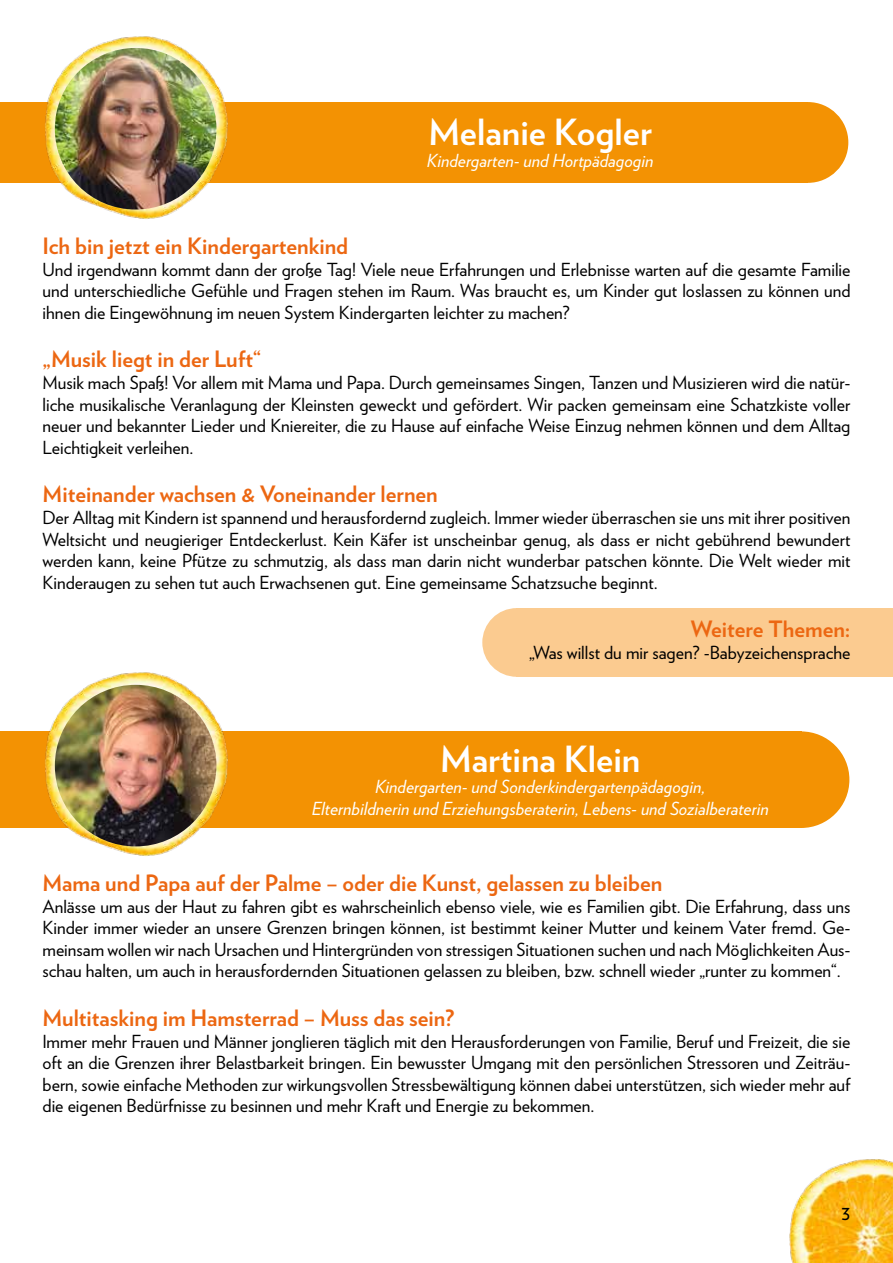
<style>
.page{position:relative;width:893px;height:1263px;background:#fff}
.page>*{position:absolute;margin:0;border:0;box-sizing:border-box;transform-origin:0 0}
.t1{font:700 36px "Verlag";color:#fff}
.t2{font:700 22.5px "Verlag";color:#ec6712}
.t3{font:21px "Verlag";color:#000}
.t4{font:18px/21.6px "Verlag";color:#000;text-align:justify}
.t5{font:italic 18px/21.6px "Verlag";color:#fff;text-align:center}
</style>
<div class="page">
<img style="left:789px;top:1159px;width:104px;height:104px">
<div style="left:517px;top:608px;width:376px;height:69px;background:#fbcb90"></div>
<div style="left:482px;top:608px;width:69px;height:69px;background:#fbcb90;border-radius:50%"></div>
<div style="left:0;top:731px;width:801px;height:97px;background:#f39203"></div>
<div style="left:753px;top:731px;width:96px;height:97px;background:#f39203;border-radius:50%"></div>
<div style="left:0;top:102px;width:808px;height:81px;background:#f39203"></div>
<img style="left:45px;top:36px;width:183px;height:183px">
<img style="left:55px;top:48px;width:161px;height:162px;border-radius:81px">
<div style="left:767px;top:102px;width:81px;height:81px;background:#f39203;border-radius:50%"></div>
<img style="left:45px;top:672px;width:183px;height:184px">
<img style="left:55px;top:685px;width:161px;height:161px;border-radius:81px">
<h1 class="t1" style="left:428px;top:104px;width:225px">Melanie Kogler</h1>
<p class="t5" style="left:427px;top:149px;width:228px">Kindergarten- und Hortpädagogin</p>
<p class="t2" style="left:43px;top:228px;width:307px">Ich bin jetzt ein Kindergartenkind</p>
<p class="t4" style="left:43px;top:257px;width:809px">Und irgendwann kommt dann der große Tag! Viele neue Erfahrungen und Erlebnisse warten auf die gesamte Familie und unterschiedliche Gefühle und Fragen stehen im Raum. Was braucht es, um Kinder gut loslassen zu können und ihnen die Eingewöhnung im neuen System Kindergarten leichter zu machen?</p>
<p class="t2" style="left:43px;top:342px;width:220px">„Musik liegt in der Luft“</p>
<p class="t4" style="left:43px;top:371px;width:809px">Musik mach Spaß! Vor allem mit Mama und Papa. Durch gemeinsames Singen, Tanzen und Musizieren wird die natür&shy;liche musikalische Veranlagung der Kleinsten geweckt und gefördert. Wir packen gemeinsam eine Schatzkiste voller neuer und bekannter Lieder und Kniereiter, die zu Hause auf einfache Weise Einzug nehmen können und dem Alltag Leichtigkeit verleihen.</p>
<p class="t2" style="left:43px;top:477px;width:397px">Miteinander wachsen &amp; Voneinander lernen</p>
<p class="t4" style="left:43px;top:506px;width:809px">Der Alltag mit Kindern ist spannend und herausfordernd zugleich. Immer wieder überraschen sie uns mit ihrer positiven Weltsicht und neugieriger Entdeckerlust. Kein Käfer ist unscheinbar genug, als dass er nicht gebührend bewundert werden kann, keine Pfütze zu schmutzig, als dass man darin nicht wunderbar patschen könnte. Die Welt wieder mit Kinderaugen zu sehen tut auch Erwachsenen gut. Eine gemeinsame Schatzsuche beginnt.</p>
<p class="t2" style="left:691px;top:612px;width:161px">Weitere Themen:</p>
<p class="t4" style="left:529px;top:641px;width:323px">„Was willst du mir sagen? -Babyzeichensprache</p>
<h1 class="t1" style="left:440px;top:730px;width:202px">Martina Klein</h1>
<p class="t5" style="left:312px;top:775px;width:458px">Kindergarten- und Sonderkindergartenpädagogin,<br>Elternbildnerin und Erziehungsberaterin, Lebens- und Sozialberaterin</p>
<p class="t2" style="left:43px;top:865px;width:621px">Mama und Papa auf der Palme – oder die Kunst, gelassen zu bleiben</p>
<p class="t4" style="left:43px;top:894px;width:809px">Anlässe um aus der Haut zu fahren gibt es wahrscheinlich ebenso viele, wie es Familien gibt. Die Erfahrung, dass uns Kinder immer wieder an unsere Grenzen bringen können, ist bestimmt keiner Mutter und keinem Vater fremd. Ge&shy;meinsam wollen wir nach Ursachen und Hintergründen von stressigen Situationen suchen und nach Möglichkeiten Aus&shy;schau halten, um auch in herausfordernden Situationen gelassen zu bleiben, bzw. schnell wieder „runter zu kommen“.</p>
<p class="t2" style="left:43px;top:1000px;width:413px">Multitasking im Hamsterrad – Muss das sein?</p>
<p class="t4" style="left:43px;top:1029px;width:809px">Immer mehr Frauen und Männer jonglieren täglich mit den Herausforderungen von Familie, Beruf und Freizeit, die sie oft an die Grenzen ihrer Belastbarkeit bringen. Ein bewusster Umgang mit den persönlichen Stressoren und Zeiträu&shy;bern, sowie einfache Methoden zur wirkungsvollen Stressbewältigung können dabei unterstützen, sich wieder mehr auf die eigenen Bedürfnisse zu besinnen und mehr Kraft und Energie zu bekommen.</p>
<p class="t3" style="left:842px;top:1197px;width:10px">3</p>
</div>
